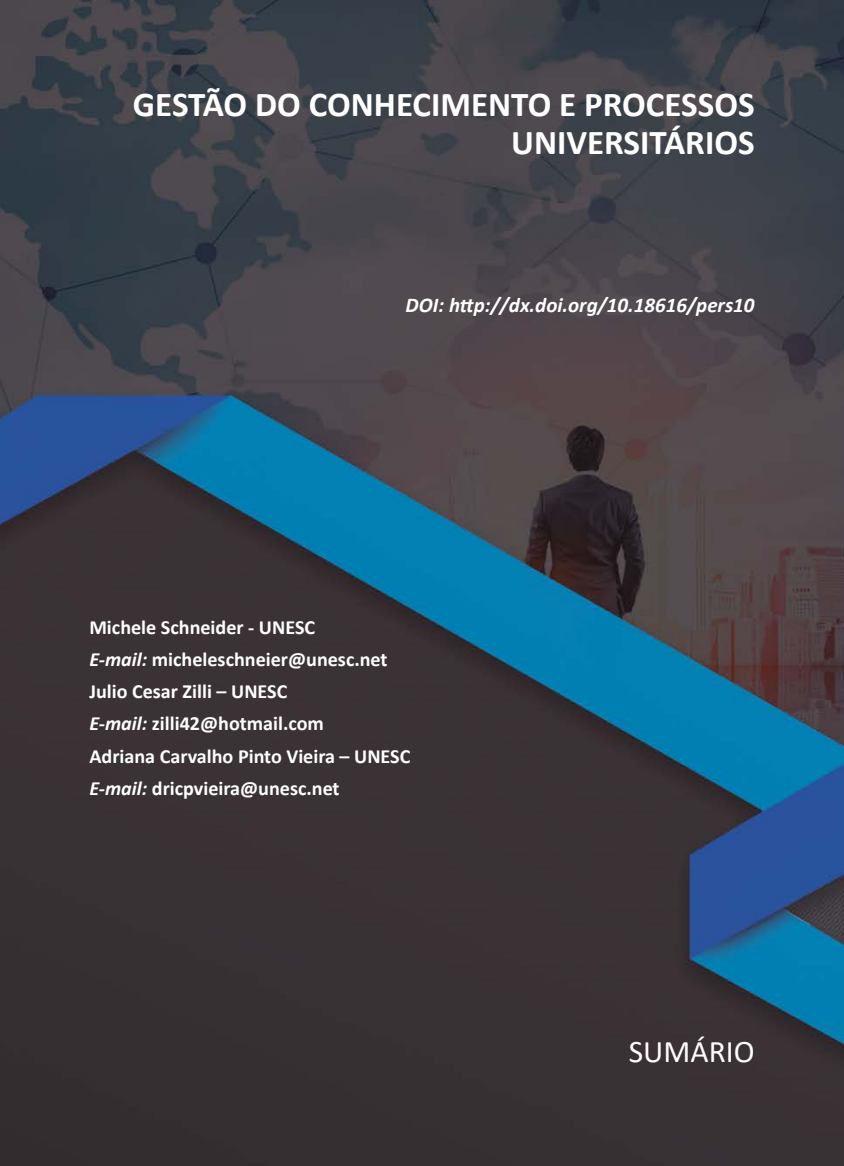
<style>
.page{position:relative;width:844px;height:1166px;background:#fff}
.page>*{position:absolute;margin:0;border:0;box-sizing:border-box;transform-origin:0 0}
.t1{font:700 35px/38.5px "Calibri";color:#fff;text-align:right}
.t2{font:31.5px "Calibri";color:#fff}
.t3{font:italic 700 21px "Calibri";color:#fff}
.t4{font:700 20.12px/32.2px "Calibri";color:#fff}
.s1{font-style:italic}
</style>
<div class="page">
<img style="left:0;top:0;width:843px;height:1166px">
<h1 class="t1" style="left:133px;top:87px;width:623px">GESTÃO DO CONHECIMENTO E PROCESSOS<br>UNIVERSITÁRIOS</h1>
<p class="t3" style="left:405px;top:290px;width:350px">DOI: http://dx.doi.org/10.18616/pers10</p>
<p class="t4" style="left:89px;top:612px;width:322px">Michele Schneider - UNESC<br><span class="s1">E-mail:</span> micheleschneier@unesc.net<br>Julio Cesar Zilli – UNESC<br><span class="s1">E-mail:</span> zilli42@hotmail.com<br>Adriana Carvalho Pinto Vieira – UNESC<br><span class="s1">E-mail:</span> dricpvieira@unesc.net</p>
<h2 class="t2" style="left:628px;top:1030px;width:127px">SUMÁRIO</h2>
</div>
